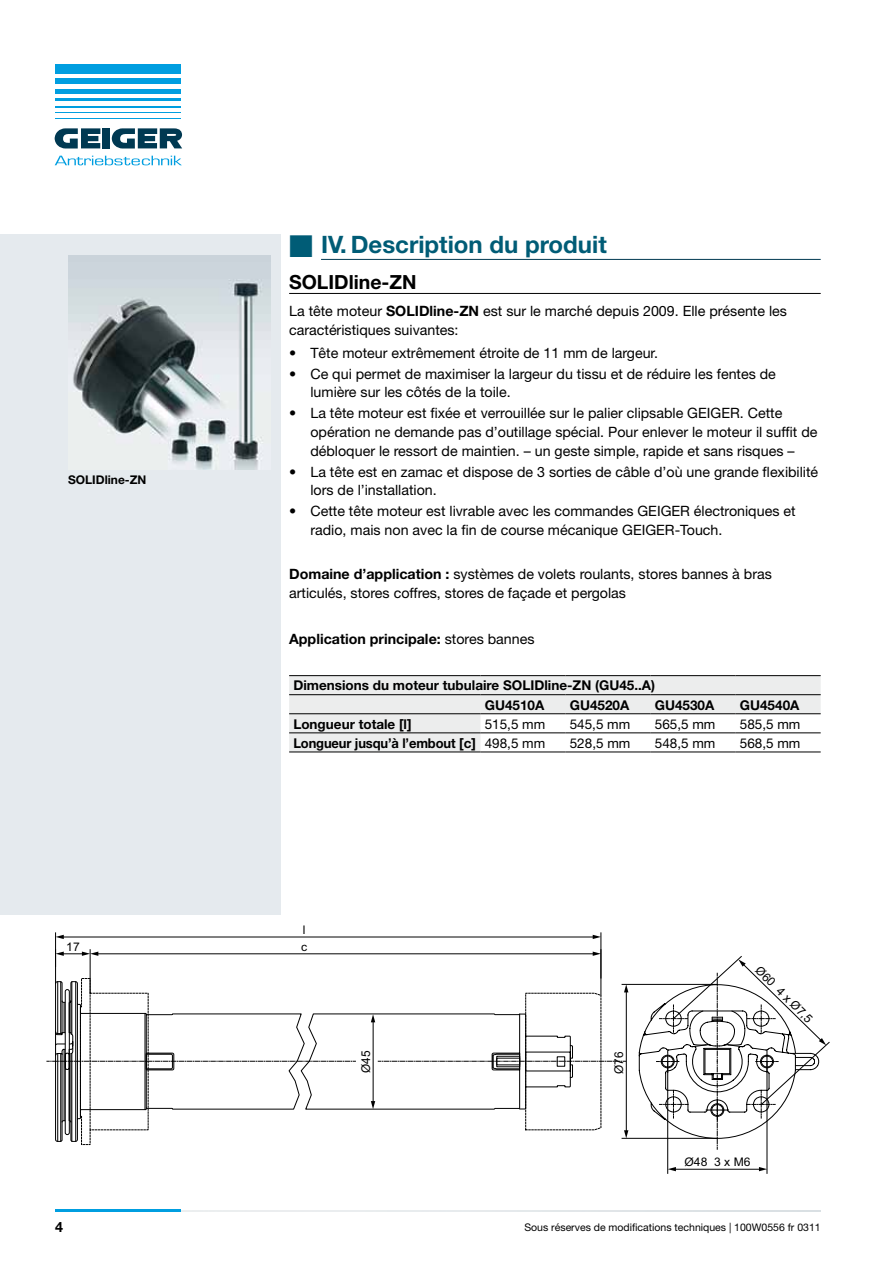
<style>
.page{position:relative;width:893px;height:1263px;background:#fff}
.page>*{position:absolute;margin:0;border:0;box-sizing:border-box;transform-origin:0 0}
.t1{font:700 24px "Helvetica Neue";color:#005c76}
.t2{font:700 19.5px "Helvetica Neue";color:#000}
.t3{font:14.25px/18.8px "Helvetica Neue";color:#000}
.t4{font:700 14.25px "Helvetica Neue";color:#000}
.t5{font:700 13.5px/19px "Helvetica Neue";color:#000}
.t6{font:13.5px "Helvetica Neue";color:#000}
.t7{font:700 13.5px "Helvetica Neue";color:#000;scale:.96 1}
.t8{font:12.15px "Arial";color:#000}
.t9{font:700 12px "Helvetica Neue";color:#000}
.t10{font:12px "Arial";color:#000}
.t11{font:11.85px "Arial";color:#000}
.t12{font:10.5px "Helvetica Neue";color:#000}
.s1{font-weight:700}
.s2{font-weight:400}
</style>
<div class="page">
<hr style="left:55px;top:1210px;width:126px;height:2px;background:#009ee0">
<div style="left:102px;top:128px;width:8px;height:20px;background:#003952"></div>
<svg style="left:55px;top:128px;width:45px;height:20px"></svg>
<svg style="left:112px;top:128px;width:70px;height:20px"></svg>
<div style="left:55px;top:64px;width:126px;height:9px;background:#009ee0"></div>
<hr style="left:55px;top:106px;width:126px;height:1px;background:#009ee0">
<hr style="left:56px;top:112px;width:125px;height:1px;background:#009ee0">
<hr style="left:55px;top:118px;width:126px;height:1px;background:#009ee0">
<div style="left:55px;top:78px;width:126px;height:6px;background:#009ee0"></div>
<div style="left:55px;top:89px;width:126px;height:5px;background:#009ee0"></div>
<hr style="left:55px;top:99px;width:126px;height:2px;background:#009ee0">
<svg style="left:55px;top:156px;width:127px;height:9px"></svg>
<hr style="left:321px;top:259px;width:500px;height:1px;background:#003952">
<hr style="left:289px;top:293px;width:532px;height:1px;background:#000">
<svg style="left:289px;top:676px;width:532px;height:76px"></svg>
<hr style="left:289px;top:713px;width:191px;height:1px;background:#000">
<hr style="left:289px;top:732px;width:191px;height:1px;background:#000">
<hr style="left:289px;top:752px;width:191px;height:1px;background:#000">
<hr style="left:480px;top:752px;width:86px;height:1px;background:#000">
<hr style="left:566px;top:752px;width:85px;height:1px;background:#000">
<hr style="left:651px;top:752px;width:85px;height:1px;background:#000">
<hr style="left:736px;top:752px;width:85px;height:1px;background:#000">
<hr style="left:289px;top:675px;width:191px;height:1px;background:#000">
<hr style="left:480px;top:675px;width:86px;height:1px;background:#000">
<hr style="left:566px;top:675px;width:85px;height:1px;background:#000">
<hr style="left:651px;top:675px;width:85px;height:1px;background:#000">
<hr style="left:736px;top:675px;width:85px;height:1px;background:#000">
<hr style="left:289px;top:694px;width:191px;height:1px;background:#000">
<hr style="left:480px;top:694px;width:86px;height:1px;background:#000">
<hr style="left:566px;top:694px;width:85px;height:1px;background:#000">
<hr style="left:651px;top:694px;width:85px;height:1px;background:#000">
<hr style="left:736px;top:694px;width:85px;height:1px;background:#000">
<hr style="left:480px;top:713px;width:86px;height:1px;background:#000">
<hr style="left:566px;top:713px;width:85px;height:1px;background:#000">
<hr style="left:651px;top:713px;width:85px;height:1px;background:#000">
<hr style="left:736px;top:713px;width:85px;height:1px;background:#000">
<hr style="left:480px;top:732px;width:86px;height:1px;background:#000">
<hr style="left:566px;top:732px;width:85px;height:1px;background:#000">
<hr style="left:651px;top:732px;width:85px;height:1px;background:#000">
<hr style="left:736px;top:732px;width:85px;height:1px;background:#000">
<div style="left:0;top:234px;width:281px;height:680px;background:#e5eaee"></div>
<hr style="left:90px;top:949px;width:1px;height:44px;background:#000">
<svg style="left:47px;top:951px;width:783px;height:198px"></svg>
<hr style="left:601px;top:932px;width:1px;height:46px;background:#000">
<hr style="left:55px;top:932px;width:1px;height:35px;background:#000">
<hr style="left:62px;top:937px;width:532px;height:1px;background:#000">
<svg style="left:56px;top:935px;width:8px;height:4px"></svg>
<svg style="left:593px;top:935px;width:8px;height:4px"></svg>
<hr style="left:667px;top:1061px;width:1px;height:113px;background:#000">
<hr style="left:767px;top:1061px;width:1px;height:113px;background:#000">
<hr style="left:674px;top:1169px;width:86px;height:1px;background:#000">
<svg style="left:668px;top:1167px;width:8px;height:4px"></svg>
<svg style="left:759px;top:1167px;width:8px;height:4px"></svg>
<img style="left:68px;top:255px;width:202px;height:214px">
<p class="t9" style="left:68px;top:472px;width:80px">SOLIDline-ZN</p>
<p class="t11" style="left:66px;top:939px;width:15px">17</p>
<h1 class="t1" style="left:289px;top:229px;width:319px">■ IV. Description du produit</h1>
<h2 class="t2" style="left:289px;top:270px;width:129px">SOLIDline-ZN</h2>
<p class="t3" style="left:289px;top:301px;width:499px">La tête moteur <span class="s1">SOLIDline-ZN</span> est sur le marché depuis 2009. Elle présente les caractéristiques suivantes:</p>
<p class="t3" style="left:289px;top:343px;width:370px">• Tête moteur extrêmement étroite de 11 mm de largeur.</p>
<p class="t3" style="left:310px;top:364px;width:467px;text-indent:-21px">• Ce qui permet de maximiser la largeur du tissu et de réduire les fentes de lumière sur les côtés de la toile.</p>
<p class="t3" style="left:310px;top:404px;width:509px;text-indent:-21px">• La tête moteur est fixée et verrouillée sur le palier clipsable GEIGER. Cette opération ne demande pas d’outillage spécial. Pour enlever le moteur il suffit de débloquer le ressort de maintien. – un geste simple, rapide et sans risques –</p>
<p class="t3" style="left:310px;top:462px;width:509px;text-indent:-21px">• La tête est en zamac et dispose de 3 sorties de câble d’où une grande flexibilité lors de l’installation.</p>
<p class="t3" style="left:310px;top:502px;width:487px;text-indent:-21px">• Cette tête moteur est livrable avec les commandes GEIGER électroniques et radio, mais non avec la fin de course mécanique GEIGER-Touch.</p>
<p class="t3" style="left:289px;top:564px;width:484px"><span class="s1">Domaine d’application :</span> systèmes de volets roulants, stores bannes à bras articulés, stores coffres, stores de façade et pergolas</p>
<p class="t4" style="left:289px;top:630px;width:247px">Application principale: <span class="s2">stores bannes</span></p>
<p class="t5" style="left:485px;top:676px;width:172px;text-indent:-191px">Dimensions du moteur tubulaire SOLIDline-ZN (GU45..A)<br>GU4510A</p>
<p class="t5" style="left:570px;top:695px;width:61px">GU4520A</p>
<p class="t5" style="left:655px;top:695px;width:61px">GU4530A</p>
<p class="t5" style="left:740px;top:695px;width:61px">GU4540A</p>
<p class="t5" style="left:293px;top:714px;width:120px">Longueur totale [l]</p>
<p class="t6" style="left:485px;top:716px;width:62px">515,5 mm</p>
<p class="t6" style="left:570px;top:716px;width:62px">545,5 mm</p>
<p class="t6" style="left:655px;top:716px;width:62px">565,5 mm</p>
<p class="t6" style="left:740px;top:716px;width:62px">585,5 mm</p>
<p class="t7" style="left:293px;top:734px;width:264px">Longueur jusqu’à l’embout [c] <span class="s2">498,5 mm</span></p>
<p class="t6" style="left:570px;top:735px;width:62px">528,5 mm</p>
<p class="t6" style="left:655px;top:735px;width:62px">548,5 mm</p>
<p class="t6" style="left:740px;top:735px;width:62px">568,5 mm</p>
<p class="t11" style="left:303px;top:922px;width:4px">l</p>
<p class="t11" style="left:301px;top:939px;width:8px">c</p>
<p class="t8" style="left:358px;top:1073px;width:24px;rotate:-90deg">Ø45</p>
<p class="t8" style="left:611px;top:1074px;width:24px;rotate:-90deg">Ø76</p>
<p class="t10" style="left:762px;top:962px;width:76px;rotate:44deg">Ø60 4 x Ø7,5</p>
<p class="t11" style="left:684px;top:1154px;width:68px">Ø48 3 x M6</p>
<p class="t4" style="left:55px;top:1218px;width:9px">4</p>
<p class="t12" style="left:524px;top:1221px;width:298px">Sous réserves de modifications techniques | 100W0556 fr 0311</p>
</div>
